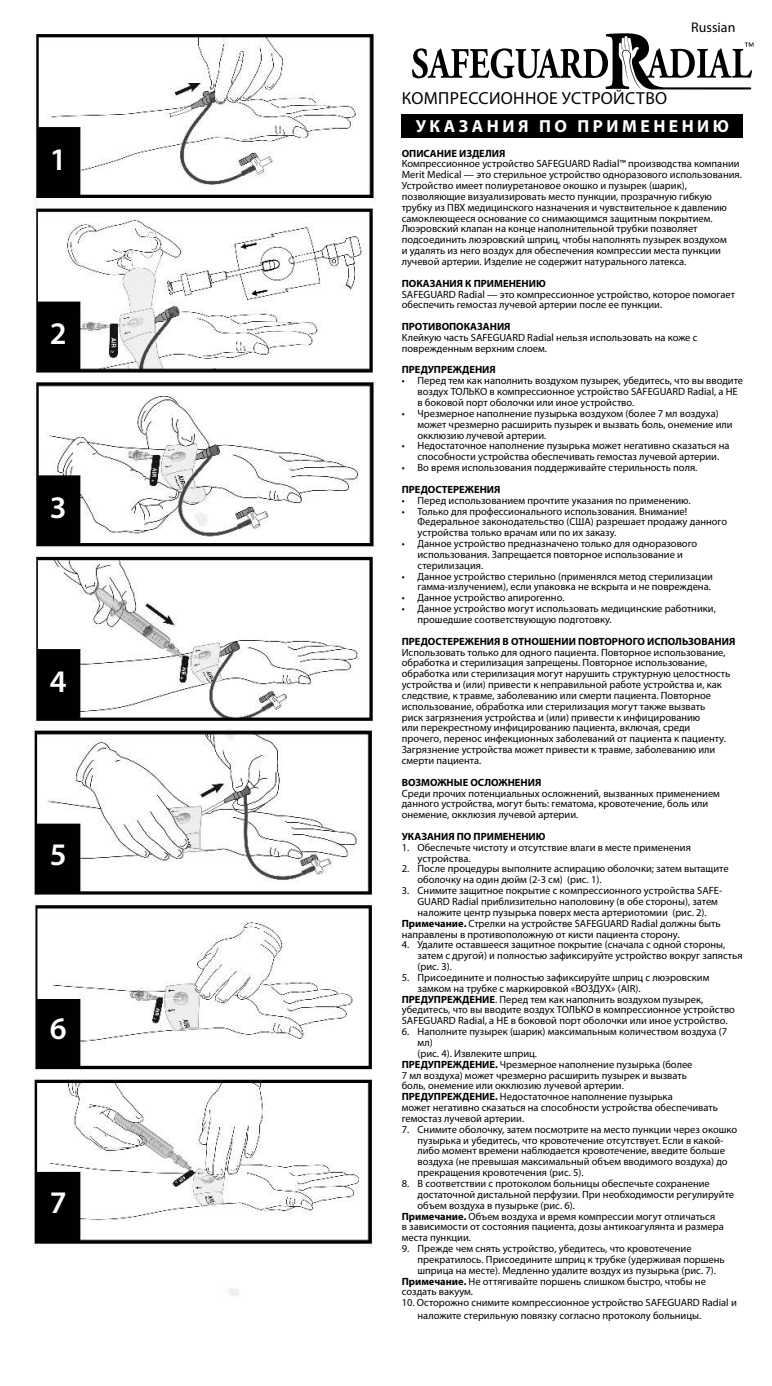
<style>
.page{position:relative;width:772px;height:1386px;background:#fff}
.page>*{position:absolute;margin:0;border:0;box-sizing:border-box;transform-origin:0 0}
.t1{font:600 31.5px "Myriad Pro";color:#fff}
.t2{font:17.5px "Myriad Pro";letter-spacing:.02em;color:#000}
.t3{font:700 17.5px "Myriad Pro";letter-spacing:.2em;color:#fff}
.t4{font:14px "Myriad Pro";color:#000}
.t5{font:10.5px/10.8px "Myriad Pro";color:#000}
.t6{font:700 10.5px "Myriad Pro";color:#000}
.s1{font-weight:700}
</style>
<div class="page">
<div style="left:401px;top:114px;width:342px;height:24px;background:#000"></div>
<svg style="left:412px;top:33px;width:341px;height:57px"></svg>
<img style="left:33px;top:34px;width:342px;height:1262px">
<h1 class="t1" style="left:50px;top:140px;width:18px">1</h1>
<h1 class="t1" style="left:50px;top:313px;width:18px">2</h1>
<h1 class="t1" style="left:50px;top:487px;width:18px">3</h1>
<h1 class="t1" style="left:50px;top:558px;width:18px">3</h1>
<h1 class="t1" style="left:50px;top:661px;width:18px">4</h1>
<h1 class="t1" style="left:50px;top:835px;width:18px">5</h1>
<h1 class="t1" style="left:50px;top:1009px;width:18px">6</h1>
<h1 class="t1" style="left:50px;top:1182px;width:18px">7</h1>
<h3 class="t4" style="left:691px;top:19px;width:46px">Russian</h3>
<h2 class="t2" style="left:402px;top:87px;width:267px">КОМПРЕССИОННОЕ УСТРОЙСТВО</h2>
<h2 class="t3" style="left:416px;top:114px;width:315px">УКАЗАНИЯ ПО ПРИМЕНЕНИЮ</h2>
<p class="t6" style="left:402px;top:146px;width:105px">ОПИСАНИЕ ИЗДЕЛИЯ</p>
<p class="t5" style="left:402px;top:158px;width:342px">Компрессионное устройство SAFEGUARD Radial™ производства компании Merit Medical — это стерильное устройство одноразового использования.<br>Устройство имеет полиуретановое окошко и пузырек (шарик), позволяющие визуализировать место пункции, прозрачную гибкую трубку из ПВХ медицинского назначения и чувствительное к давлению самоклеющееся основание со снимающимся защитным покрытием.<br>Люэровский клапан на конце наполнительной трубки позволяет подсоединить люэровский шприц, чтобы наполнять пузырек воздухом<br>и удалять из него воздух для обеспечения компрессии места пункции лучевой артерии. Изделие не содержит натурального латекса.</p>
<p class="t6" style="left:402px;top:276px;width:145px">ПОКАЗАНИЯ К ПРИМЕНЕНИЮ</p>
<p class="t5" style="left:402px;top:288px;width:335px">SAFEGUARD Radial — это компрессионное устройство, которое помогает обеспечить гемостаз лучевой артерии после ее пункции.</p>
<p class="t6" style="left:402px;top:320px;width:110px">ПРОТИВОПОКАЗАНИЯ</p>
<p class="t5" style="left:402px;top:332px;width:297px">Клейкую часть SAFEGUARD Radial нельзя использовать на коже с поврежденным верхним слоем.</p>
<p class="t6" style="left:402px;top:363px;width:96px">ПРЕДУПРЕЖДЕНИЯ</p>
<p class="t5" style="left:417px;top:375px;width:327px;text-indent:-16px">• Перед тем как наполнить воздухом пузырек, убедитесь, что вы вводите воздух ТОЛЬКО в компрессионное устройство SAFEGUARD Radial, а НЕ в боковой порт оболочки или иное устройство.</p>
<p class="t5" style="left:417px;top:408px;width:317px;text-indent:-16px">• Чрезмерное наполнение пузырька воздухом (более 7 мл воздуха) может чрезмерно расширить пузырек и вызвать боль, онемение или окклюзию лучевой артерии.</p>
<p class="t5" style="left:402px;top:440px;width:329px;text-align:center">• Недостаточное наполнение пузырька может негативно сказаться на способности устройства обеспечивать гемостаз лучевой артерии.</p>
<p class="t5" style="left:402px;top:462px;width:297px">• Во время использования поддерживайте стерильность поля.</p>
<p class="t6" style="left:402px;top:482px;width:100px">ПРЕДОСТЕРЕЖЕНИЯ</p>
<p class="t5" style="left:402px;top:495px;width:290px">• Перед использованием прочтите указания по применению.</p>
<p class="t5" style="left:417px;top:505px;width:311px;text-indent:-16px">• Только для профессионального использования. Внимание!<br>Федеральное законодательство (США) разрешает продажу данного устройства только врачам или по их заказу.</p>
<p class="t5" style="left:417px;top:538px;width:281px;text-indent:-16px">• Данное устройство предназначено только для одноразового использования. Запрещается повторное использование и стерилизация.</p>
<p class="t5" style="left:402px;top:570px;width:313px;text-align:right">• Данное устройство стерильно (применялся метод стерилизации гамма-излучением), если упаковка не вскрыта и не повреждена.</p>
<p class="t5" style="left:402px;top:592px;width:164px">• Данное устройство апирогенно.</p>
<p class="t5" style="left:417px;top:603px;width:300px;text-indent:-16px">• Данное устройство могут использовать медицинские работники, прошедшие соответствующую подготовку.</p>
<p class="t6" style="left:402px;top:634px;width:335px">ПРЕДОСТЕРЕЖЕНИЯ В ОТНОШЕНИИ ПОВТОРНОГО ИСПОЛЬЗОВАНИЯ</p>
<p class="t5" style="left:402px;top:646px;width:330px">Использовать только для одного пациента. Повторное использование, обработка и стерилизация запрещены. Повторное использование, обработка или стерилизация могут нарушить структурную целостность устройства и (или) привести к неправильной работе устройства и, как следствие, к травме, заболеванию или смерти пациента. Повторное использование, обработка или стерилизация могут также вызвать<br>риск загрязнения устройства и (или) привести к инфицированию<br>или перекрестному инфицированию пациента, включая, среди прочего, перенос инфекционных заболеваний от пациента к пациенту.<br>Загрязнение устройства может привести к травме, заболеванию или смерти пациента.</p>
<p class="t6" style="left:402px;top:775px;width:141px">ВОЗМОЖНЫЕ ОСЛОЖНЕНИЯ</p>
<p class="t5" style="left:402px;top:787px;width:320px">Среди прочих потенциальных осложнений, вызванных применением данного устройства, могут быть: гематома, кровотечение, боль или онемение, окклюзия лучевой артерии.</p>
<p class="t6" style="left:402px;top:830px;width:145px">УКАЗАНИЯ ПО ПРИМЕНЕНИЮ</p>
<p class="t5" style="left:417px;top:842px;width:275px;text-indent:-16px">1. Обеспечьте чистоту и отсутствие влаги в месте применения устройства.</p>
<p class="t5" style="left:417px;top:863px;width:312px;text-indent:-16px">2. После процедуры выполните аспирацию оболочки; затем вытащите оболочку на один дюйм (2-3 см) (рис. 1).</p>
<p class="t5" style="left:402px;top:885px;width:322px">3. Снимите защитное покрытие с компрессионного устройства SAFE-</p>
<p class="t5" style="left:417px;top:896px;width:302px">GUARD Radial приблизительно наполовину (в обе стороны), затем</p>
<p class="t5" style="left:417px;top:907px;width:291px">наложите центр пузырька поверх места артериотомии (рис. 2).</p>
<p class="t5" style="left:402px;top:918px;width:320px"><span class="s1">Примечание.</span> Стрелки на устройстве SAFEGUARD Radial должны быть</p>
<p class="t5" style="left:402px;top:928px;width:279px">направлены в противоположную от кисти пациента сторону.</p>
<p class="t5" style="left:417px;top:939px;width:326px;text-indent:-16px">4. Удалите оставшееся защитное покрытие (сначала с одной стороны, затем с другой) и полностью зафиксируйте устройство вокруг запястья (рис. 3).</p>
<p class="t5" style="left:402px;top:972px;width:309px">5. Присоедините и полностью зафиксируйте шприц с люэровским</p>
<p class="t5" style="left:417px;top:983px;width:224px">замком на трубке с маркировкой «ВОЗДУХ» (AIR).</p>
<p class="t5" style="left:402px;top:994px;width:303px"><span class="s1">ПРЕДУПРЕЖДЕНИЕ</span>. Перед тем как наполнить воздухом пузырек,</p>
<p class="t5" style="left:402px;top:1004px;width:335px">убедитесь, что вы вводите воздух ТОЛЬКО в компрессионное устройство</p>
<p class="t5" style="left:402px;top:1015px;width:327px">SAFEGUARD Radial, а НЕ в боковой порт оболочки или иное устройство.</p>
<p class="t5" style="left:402px;top:1026px;width:327px">6. Наполните пузырек (шарик) максимальным количеством воздуха (7</p>
<p class="t5" style="left:417px;top:1037px;width:17px">мл)</p>
<p class="t5" style="left:417px;top:1048px;width:121px">(рис. 4). Извлеките шприц.</p>
<p class="t5" style="left:402px;top:1059px;width:292px"><span class="s1">ПРЕДУПРЕЖДЕНИЕ.</span> Чрезмерное наполнение пузырька (более</p>
<p class="t5" style="left:402px;top:1069px;width:287px">7 мл воздуха) может чрезмерно расширить пузырек и вызвать</p>
<p class="t5" style="left:402px;top:1080px;width:224px">боль, онемение или окклюзию лучевой артерии.</p>
<p class="t5" style="left:402px;top:1091px;width:272px"><span class="s1">ПРЕДУПРЕЖДЕНИЕ.</span> Недостаточное наполнение пузырька</p>
<p class="t5" style="left:402px;top:1102px;width:318px">может негативно сказаться на способности устройства обеспечивать</p>
<p class="t5" style="left:402px;top:1113px;width:124px">гемостаз лучевой артерии.</p>
<p class="t5" style="left:417px;top:1124px;width:321px;text-indent:-16px">7. Снимите оболочку, затем посмотрите на место пункции через окошко пузырька и убедитесь, что кровотечение отсутствует. Если в какой&shy;либо момент времени наблюдается кровотечение, введите больше воздуха (не превышая максимальный объем вводимого воздуха) до прекращения кровотечения (рис. 5).</p>
<p class="t5" style="left:402px;top:1178px;width:309px">8. В соответствии с протоколом больницы обеспечьте сохранение</p>
<p class="t5" style="left:417px;top:1189px;width:318px">достаточной дистальной перфузии. При необходимости регулируйте</p>
<p class="t5" style="left:417px;top:1200px;width:159px">объем воздуха в пузырьке (рис. 6).</p>
<p class="t5" style="left:402px;top:1210px;width:315px"><span class="s1">Примечание.</span> Объем воздуха и время компрессии могут отличаться</p>
<p class="t5" style="left:402px;top:1221px;width:323px">в зависимости от состояния пациента, дозы антикоагулянта и размера</p>
<p class="t5" style="left:402px;top:1232px;width:71px">места пункции.</p>
<p class="t5" style="left:402px;top:1243px;width:291px">9. Прежде чем снять устройство, убедитесь, что кровотечение</p>
<p class="t5" style="left:417px;top:1254px;width:309px">прекратилось. Присоедините шприц к трубке (удерживая поршень</p>
<p class="t5" style="left:417px;top:1265px;width:300px">шприца на месте). Медленно удалите воздух из пузырька (рис. 7).</p>
<p class="t5" style="left:402px;top:1276px;width:306px"><span class="s1">Примечание.</span> Не оттягивайте поршень слишком быстро, чтобы не</p>
<p class="t5" style="left:402px;top:1286px;width:73px">создать вакуум.</p>
<p class="t5" style="left:417px;top:1297px;width:321px;line-height:12.2px;text-indent:-16px">10. Осторожно снимите компрессионное устройство SAFEGUARD Radial и наложите стерильную повязку согласно протоколу больницы.</p>
</div>
